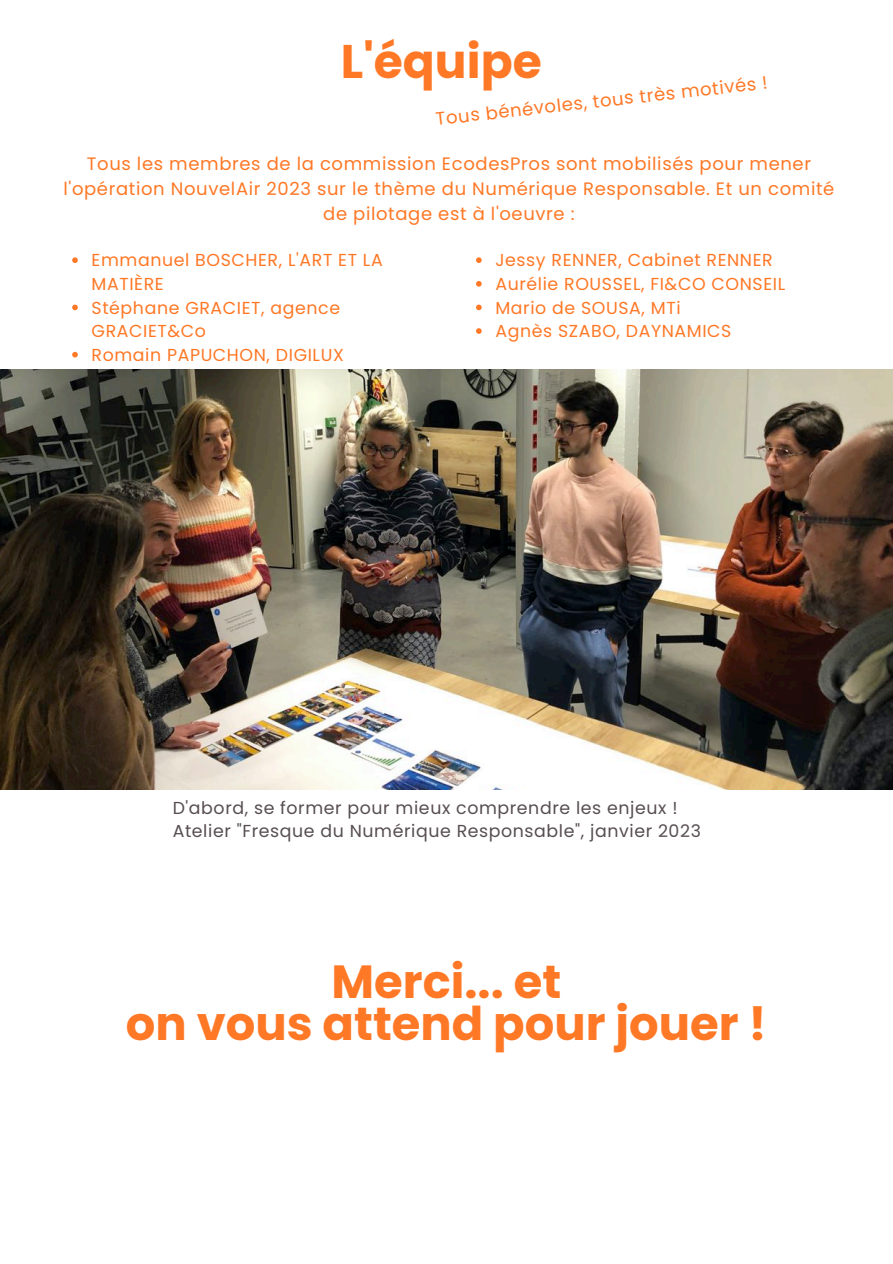
<style>
.page{position:relative;width:893px;height:1264px;background:#fff}
.page>*{position:absolute;margin:0;border:0;box-sizing:border-box;transform-origin:0 0}
.t1{font:700 47.1px "Poppins";color:#ff7826}
.t2{font:700 46.5px/41.5px "Poppins";color:#ff7826;text-align:center}
.t3{font:18px/24.8px "Poppins";letter-spacing:.035em;color:#ff7826;text-align:center}
.t4{font:17.4px/23.5px "Poppins";letter-spacing:.035em;color:#ff7826}
.t5{font:17.4px/23.5px "Poppins";letter-spacing:.035em;color:#574e52}
</style>
<div class="page">
<img style="left:0;top:369px;width:892px;height:420px">
<svg style="left:72px;top:257px;width:6px;height:6px"></svg>
<svg style="left:72px;top:304px;width:6px;height:6px"></svg>
<svg style="left:72px;top:352px;width:6px;height:5px"></svg>
<svg style="left:476px;top:257px;width:5px;height:6px"></svg>
<svg style="left:476px;top:281px;width:5px;height:5px"></svg>
<svg style="left:476px;top:304px;width:5px;height:6px"></svg>
<svg style="left:476px;top:328px;width:5px;height:6px"></svg>
<h1 class="t1" style="left:341px;top:28px;width:202px">L'équipe</h1>
<p class="t3" style="left:434px;top:106px;width:335px;rotate:-6deg">Tous bénévoles, tous très motivés !</p>
<p class="t3" style="left:63px;top:151px;width:772px">Tous les membres de la commission EcodesPros sont mobilisés pour mener l'opération NouvelAir 2023 sur le thème du Numérique Responsable. Et un comité de pilotage est à l'oeuvre :</p>
<p class="t4" style="left:92px;top:248px;width:293px">Emmanuel BOSCHER, L'ART ET LA<br>MATIÈRE<br>Stéphane GRACIET, agence<br>GRACIET&amp;Co<br>Romain PAPUCHON, DIGILUX</p>
<p class="t4" style="left:495px;top:248px;width:291px">Jessy RENNER, Cabinet RENNER<br>Aurélie ROUSSEL, FI&amp;CO CONSEIL<br>Mario de SOUSA, MTi<br>Agnès SZABO, DAYNAMICS</p>
<p class="t5" style="left:173px;top:795px;width:529px">D'abord, se former pour mieux comprendre les enjeux !<br>Atelier "Fresque du Numérique Responsable", janvier 2023</p>
<h2 class="t2" style="left:126px;top:961px;width:642px">Merci... et<br>on vous attend pour jouer !</h2>
</div>
